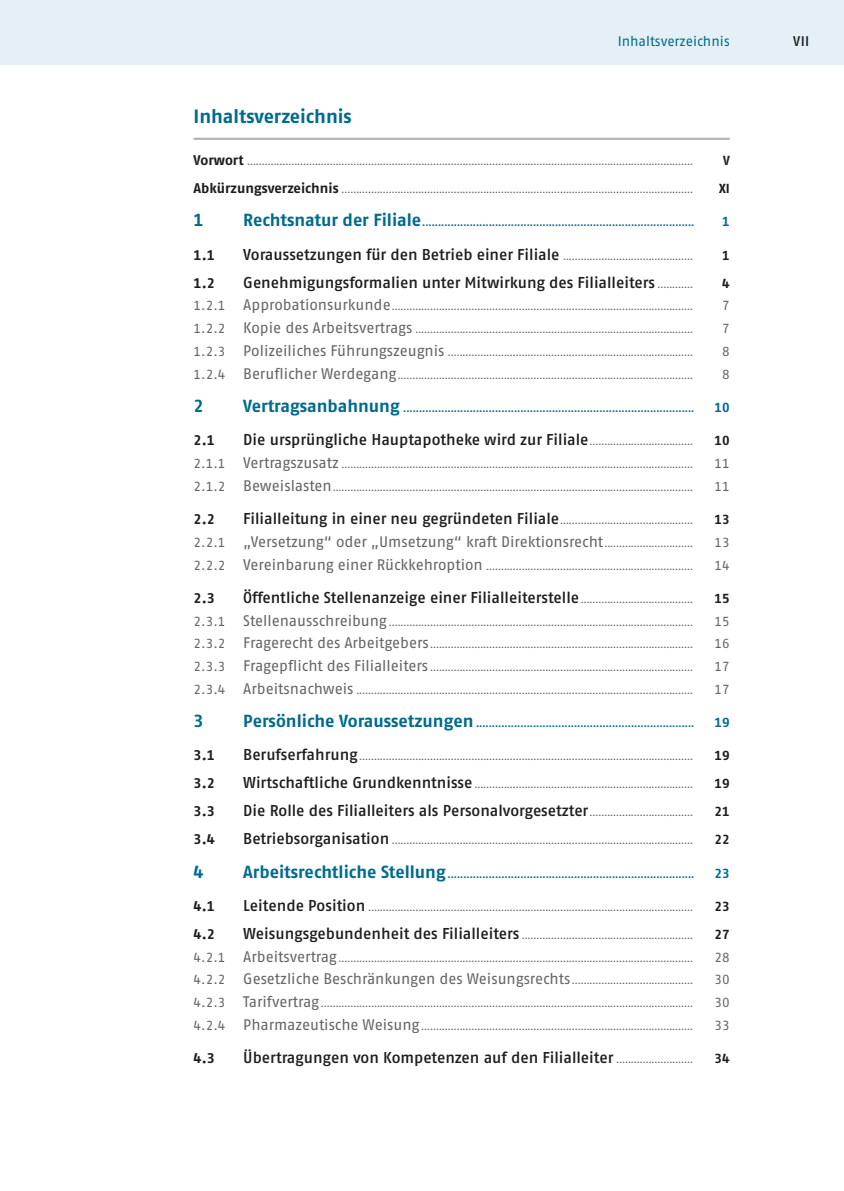
<style>
.page{position:relative;width:844px;height:1191px;background:#fff}
.page>*{position:absolute;margin:0;border:0;box-sizing:border-box;transform-origin:0 0}
.t1{font:700 19.25px "Fago Pro";color:#006b8d}
.t2{font:700 17.5px "Fago Pro";color:#006b8d}
.t3{font:600 15.75px "Fago Pro";letter-spacing:-.005em;color:#1d1d1b}
.t4{font:15.4px "Fago Pro";letter-spacing:-.005em;color:#646463}
.t5{font:700 14px "Fago Pro";color:#1d1d1b}
.t6{font:14px "Fago Pro";color:#006b8d}
.t7{font:600 14px "Fago Pro";color:#1d1d1b}
.t8{font:13.12px "Fago Pro";color:#006b8d}
.t9{font:13.12px "Fago Pro";color:#646463}
.t10{font:700 13.12px "Fago Pro";color:#1d1d1b}
.t11{font:700 13.12px "Fago Pro";color:#006b8d}
.t12{font:10.5px "Fago Pro";color:#646463}
.s1{font-weight:700;font-size:14px;color:#1d1d1b}
.s2{font-weight:700;font-size:17.5px}
.s3{font-weight:600;font-size:15.75px;color:#1d1d1b}
.s4{font-weight:400;font-size:10.5px;color:#646463}
.s5{font-size:13.12px}
.s6{font-size:15.4px}
.s7{font-size:10.5px}
</style>
<div class="page">
<div style="left:0;top:0;width:729px;height:64px;background:#e4f0f5"></div>
<div style="left:729px;top:0;width:114px;height:64px;background:#e4f0f5"></div>
<hr style="left:193px;top:138px;width:536px;height:2px;background:#b2b2b2">
<h3 class="t6" style="left:617px;top:32px;width:113px">Inhaltsverzeichnis</h3>
<h3 class="t7" style="left:793px;top:32px;width:17px">VII</h3>
<h1 class="t1" style="left:193px;top:104px;width:160px">Inhaltsverzeichnis</h1>
<p class="t12" style="left:193px;top:155px;width:501px"><span class="s1">Vorwort</span> .......................................................................................................................................................</p>
<p class="t10" style="left:723px;top:153px;width:8px">V</p>
<p class="t12" style="left:193px;top:183px;width:501px"><span class="s1">Abkürzungsverzeichnis</span> .......................................................................................................................</p>
<p class="t10" style="left:719px;top:181px;width:12px">XI</p>
<h2 class="t2" style="left:193px;top:210px;width:12px">1</h2>
<p class="t8" style="left:243px;top:214px;width:453px"><span class="s2">Rechtsnatur der Filiale</span>......................................................................................</p>
<p class="t11" style="left:722px;top:214px;width:9px">1</p>
<h3 class="t5" style="left:193px;top:246px;width:23px">1.1</h3>
<p class="t12" style="left:243px;top:250px;width:451px"><span class="s3">Voraussetzungen für den Betrieb einer Filiale</span> ............................................</p>
<p class="t10" style="left:722px;top:247px;width:9px">1</p>
<h3 class="t5" style="left:193px;top:274px;width:23px">1.2</h3>
<h3 class="t3" style="left:243px;top:273px;width:451px">Genehmigungsformalien unter Mitwirkung des Filialleiters <span class="s4">............</span></h3>
<p class="t10" style="left:722px;top:275px;width:9px">4</p>
<p class="t12" style="left:193px;top:300px;width:501px"><span class="s5">1.2.1</span> <span class="s6">Approbationsurkunde</span>......................................................................................................</p>
<p class="t9" style="left:722px;top:298px;width:9px">7</p>
<p class="t12" style="left:193px;top:323px;width:501px"><span class="s5">1.2.2</span> <span class="s6">Kopie des Arbeitsvertrags</span> ..............................................................................................</p>
<p class="t9" style="left:722px;top:321px;width:9px">7</p>
<p class="t12" style="left:193px;top:346px;width:501px"><span class="s5">1.2.3</span> <span class="s6">Polizeiliches Führungszeugnis</span> ...................................................................................</p>
<p class="t9" style="left:722px;top:343px;width:9px">8</p>
<p class="t12" style="left:193px;top:369px;width:501px"><span class="s5">1.2.4</span> <span class="s6">Beruflicher Werdegang</span>....................................................................................................</p>
<p class="t9" style="left:722px;top:366px;width:9px">8</p>
<h2 class="t2" style="left:193px;top:395px;width:12px">2</h2>
<p class="t8" style="left:243px;top:399px;width:453px"><span class="s2">Vertragsanbahnung</span> ............................................................................................</p>
<p class="t11" style="left:714px;top:399px;width:17px">10</p>
<h3 class="t5" style="left:193px;top:432px;width:23px">2.1</h3>
<h3 class="t3" style="left:243px;top:430px;width:451px">Die ursprüngliche Hauptapotheke wird zur Filiale<span class="s4">...................................</span></h3>
<p class="t10" style="left:714px;top:433px;width:17px">10</p>
<p class="t12" style="left:193px;top:458px;width:501px"><span class="s5">2.1.1</span> <span class="s6">Vertragszusatz</span> .......................................................................................................................</p>
<p class="t9" style="left:714px;top:455px;width:17px">11</p>
<p class="t12" style="left:193px;top:481px;width:501px"><span class="s5">2.1.2</span> <span class="s6">Beweislasten</span>..........................................................................................................................</p>
<p class="t9" style="left:714px;top:478px;width:17px">11</p>
<h3 class="t5" style="left:193px;top:511px;width:23px">2.2</h3>
<p class="t12" style="left:243px;top:514px;width:451px"><span class="s3">Filialleitung in einer neu gegründeten Filiale</span>.............................................</p>
<p class="t10" style="left:714px;top:511px;width:17px">13</p>
<h3 class="t4" style="left:193px;top:532px;width:501px"><span class="s5">2.2.1</span> „Versetzung“ oder „Umsetzung“ kraft Direktionsrecht<span class="s7">..............................</span></h3>
<p class="t9" style="left:714px;top:534px;width:17px">13</p>
<p class="t12" style="left:193px;top:559px;width:501px"><span class="s5">2.2.2</span> <span class="s6">Vereinbarung einer Rückkehroption</span> ......................................................................</p>
<p class="t9" style="left:714px;top:557px;width:17px">14</p>
<h3 class="t5" style="left:193px;top:589px;width:23px">2.3</h3>
<h3 class="t3" style="left:243px;top:588px;width:451px">Öffentliche Stellenanzeige einer Filialleiterstelle<span class="s4">......................................</span></h3>
<p class="t10" style="left:714px;top:590px;width:17px">15</p>
<p class="t12" style="left:193px;top:615px;width:501px"><span class="s5">2.3.1</span> <span class="s6">Stellenausschreibung</span> .......................................................................................................</p>
<p class="t9" style="left:714px;top:613px;width:17px">15</p>
<p class="t12" style="left:193px;top:638px;width:501px"><span class="s5">2.3.2</span> <span class="s6">Fragerecht des Arbeitgebers</span> .........................................................................................</p>
<p class="t9" style="left:714px;top:636px;width:17px">16</p>
<p class="t12" style="left:193px;top:661px;width:501px"><span class="s5">2.3.3</span> <span class="s6">Fragepflicht des Filialleiters</span> .........................................................................................</p>
<p class="t9" style="left:714px;top:658px;width:17px">17</p>
<p class="t12" style="left:193px;top:684px;width:501px"><span class="s5">2.3.4</span> <span class="s6">Arbeitsnachweis</span> ..................................................................................................................</p>
<p class="t9" style="left:714px;top:681px;width:17px">17</p>
<h2 class="t2" style="left:193px;top:710px;width:12px">3</h2>
<p class="t8" style="left:243px;top:714px;width:453px"><span class="s2">Persönliche Voraussetzungen</span> .....................................................................</p>
<p class="t11" style="left:714px;top:714px;width:17px">19</p>
<h3 class="t5" style="left:193px;top:747px;width:23px">3.1</h3>
<p class="t12" style="left:243px;top:750px;width:451px"><span class="s3">Berufserfahrung</span> .................................................................................................................</p>
<p class="t10" style="left:714px;top:748px;width:17px">19</p>
<h3 class="t5" style="left:193px;top:775px;width:23px">3.2</h3>
<p class="t12" style="left:243px;top:778px;width:451px"><span class="s3">Wirtschaftliche Grundkenntnisse</span> ..........................................................................</p>
<p class="t10" style="left:714px;top:776px;width:17px">19</p>
<h3 class="t5" style="left:193px;top:803px;width:23px">3.3</h3>
<h3 class="t3" style="left:243px;top:801px;width:451px">Die Rolle des Filialleiters als Personalvorgesetzter<span class="s4">...................................</span></h3>
<p class="t10" style="left:714px;top:804px;width:17px">21</p>
<h3 class="t5" style="left:193px;top:831px;width:23px">3.4</h3>
<p class="t12" style="left:243px;top:834px;width:451px"><span class="s3">Betriebsorganisation</span> ......................................................................................................</p>
<p class="t10" style="left:714px;top:832px;width:17px">22</p>
<h2 class="t2" style="left:193px;top:861px;width:12px">4</h2>
<p class="t8" style="left:243px;top:865px;width:453px"><span class="s2">Arbeitsrechtliche Stellung</span> ..............................................................................</p>
<p class="t11" style="left:714px;top:865px;width:17px">23</p>
<h3 class="t5" style="left:193px;top:897px;width:23px">4.1</h3>
<p class="t12" style="left:243px;top:901px;width:451px"><span class="s3">Leitende Position</span> ..............................................................................................................</p>
<p class="t10" style="left:714px;top:898px;width:17px">23</p>
<h3 class="t5" style="left:193px;top:925px;width:23px">4.2</h3>
<p class="t12" style="left:243px;top:929px;width:451px"><span class="s3">Weisungsgebundenheit des Filialleiters</span> ..........................................................</p>
<p class="t10" style="left:714px;top:926px;width:17px">27</p>
<p class="t12" style="left:193px;top:951px;width:501px"><span class="s5">4.2.1</span> <span class="s6">Arbeitsvertrag</span> ........................................................................................................................</p>
<p class="t9" style="left:714px;top:949px;width:17px">28</p>
<h3 class="t4" style="left:193px;top:969px;width:501px"><span class="s5">4.2.2</span> Gesetzliche Beschränkungen des Weisungsrechts<span class="s7">.........................................</span></h3>
<p class="t9" style="left:714px;top:972px;width:17px">30</p>
<p class="t12" style="left:193px;top:997px;width:501px"><span class="s5">4.2.3</span> <span class="s6">Tarifvertrag</span> ..............................................................................................................................</p>
<p class="t9" style="left:714px;top:994px;width:17px">30</p>
<p class="t12" style="left:193px;top:1020px;width:501px"><span class="s5">4.2.4</span> <span class="s6">Pharmazeutische Weisung</span> ............................................................................................</p>
<p class="t9" style="left:714px;top:1017px;width:17px">33</p>
<h3 class="t5" style="left:193px;top:1049px;width:23px">4.3</h3>
<h3 class="t3" style="left:243px;top:1048px;width:451px">Übertragungen von Kompetenzen auf den Filialleiter <span class="s4">..........................</span></h3>
<p class="t10" style="left:714px;top:1050px;width:17px">34</p>
</div>
